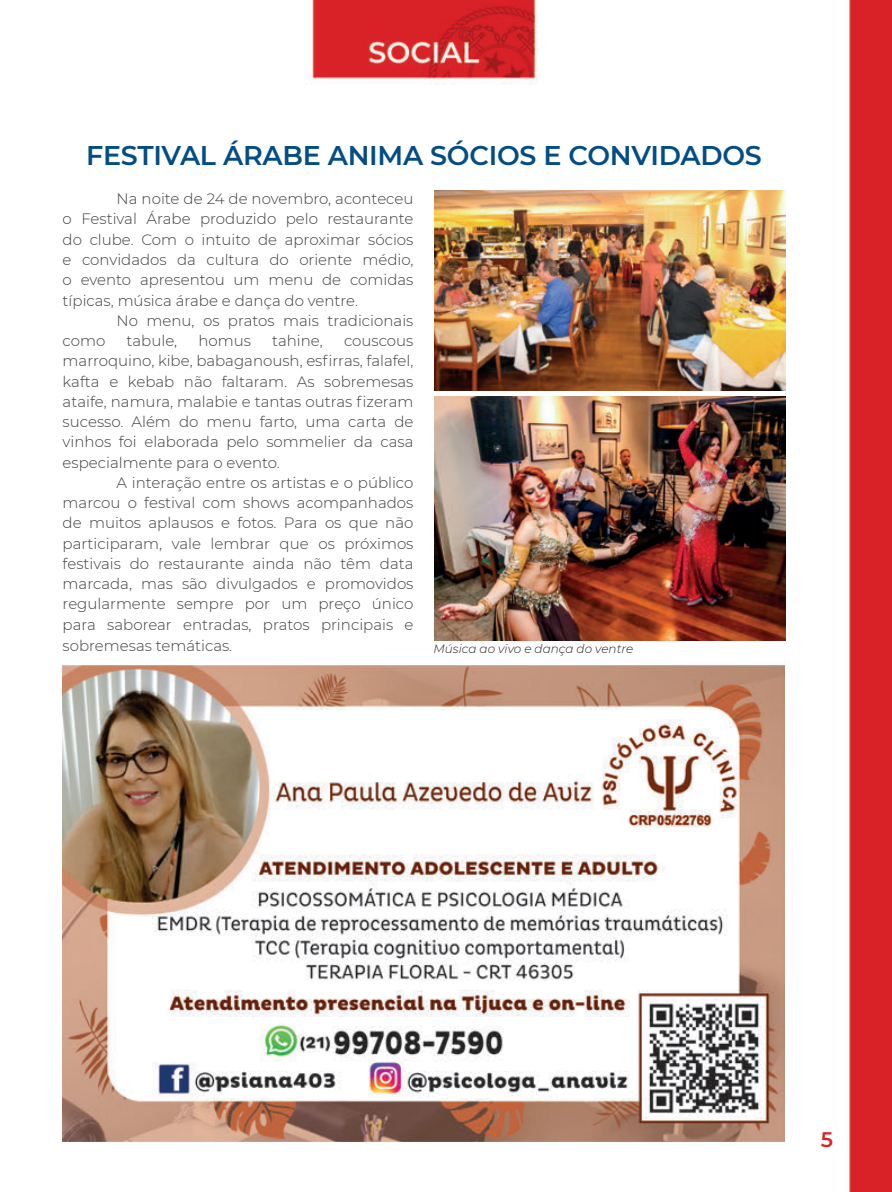
<style>
.page{position:relative;width:892px;height:1192px;background:#fff}
.page>*{position:absolute;margin:0;border:0;box-sizing:border-box;transform-origin:0 0}
.Titulo{font:600 27px "Montserrat";letter-spacing:-.01em;color:#034d84}
.t1{font:600 21px "Montserrat";color:#d92328}
.Texto_Principal{font:300 15px/20.2px "Montserrat";color:#3e3e3f;text-align:justify}
.Legenda_de_foto{font:italic 300 12px "Montserrat";color:#231f20}
</style>
<div class="page">
<img style="left:62px;top:0;width:830px;height:1191px">
<img style="left:434px;top:397px;width:352px;height:243px">
<img style="left:435px;top:190px;width:351px;height:201px">
<img style="left:63px;top:665px;width:721px;height:476px">
<p class="Titulo" style="left:86px;top:136px;width:677px">FESTIVAL ÁRABE ANIMA SÓCIOS E CONVIDADOS</p>
<p class="Texto_Principal" style="left:63px;top:188px;width:352px;text-indent:54px">Na noite de 24 de novembro, aconteceu o Festival Árabe produzido pelo restaurante do clube. Com o intuito de aproximar sócios e convidados da cultura do oriente médio, o evento apresentou um menu de comidas típicas, música árabe e dança do ventre.</p>
<p class="Texto_Principal" style="left:117px;top:310px;width:298px">No menu, os pratos mais tradicionais</p>
<p class="Texto_Principal" style="left:63px;top:330px;width:44px">como</p>
<p class="Texto_Principal" style="left:127px;top:330px;width:52px">tabule,</p>
<p class="Texto_Principal" style="left:198px;top:330px;width:54px">homus</p>
<p class="Texto_Principal" style="left:272px;top:330px;width:52px">tahine,</p>
<p class="Texto_Principal" style="left:63px;top:330px;width:352px;text-indent:281px">couscous marroquino, kibe, babaganoush, esfirras, falafel, kafta e kebab não faltaram. As sobremesas ataife, namura, malabie e tantas outras fizeram sucesso. Além do menu farto, uma carta de vinhos foi elaborada pelo sommelier da casa especialmente para o evento.</p>
<p class="Texto_Principal" style="left:63px;top:472px;width:352px;text-indent:54px">A interação entre os artistas e o público marcou o festival com shows acompanhados de muitos aplausos e fotos. Para os que não participaram, vale lembrar que os próximos festivais do restaurante ainda não têm data marcada, mas são divulgados e promovidos regularmente sempre por um preço único para saborear entradas, pratos principais e sobremesas temáticas.</p>
<p class="Legenda_de_foto" style="left:433px;top:640px;width:201px">Música ao vivo e dança do ventre</p>
<h2 class="t1" style="left:821px;top:1124px;width:14px">5</h2>
</div>
